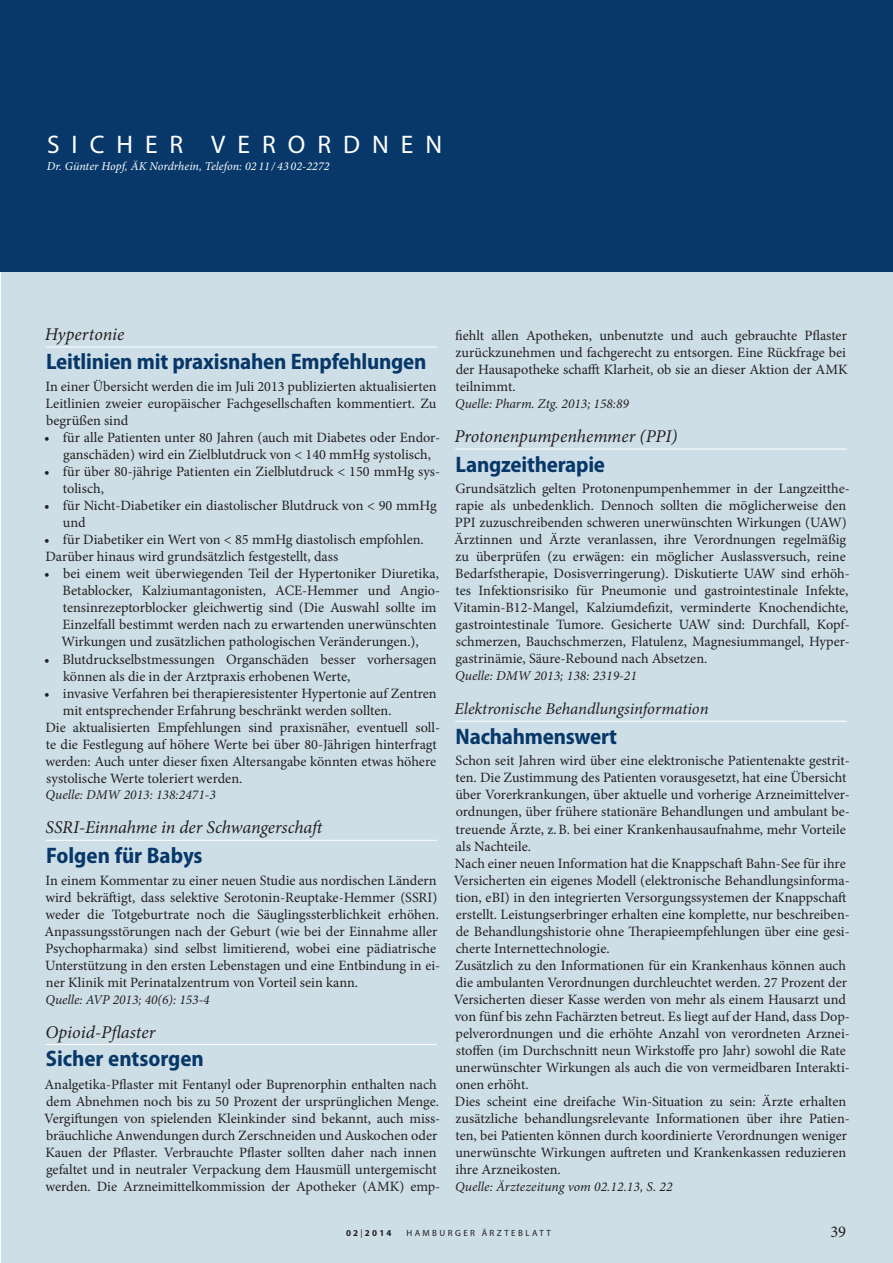
<style>
.page{position:relative;width:893px;height:1263px;background:#fff}
.page>*{position:absolute;margin:0;border:0;box-sizing:border-box;transform-origin:0 0}
.t1{font:25.5px "Myriad Pro Regular OV TJNKFA";letter-spacing:.47em;color:#fff}
.t2{font:22.5px "Myriad Pro Bold Semi Cn OV IKNKFA";letter-spacing:-.01em;color:#073869}
.t3{font:italic 18px "Minion Pro";letter-spacing:-.005em;color:#231f20}
.t4{font:italic 16.5px "Minion Pro";letter-spacing:-.005em;color:#231f20}
.t5{font:16.5px "Minion Pro";color:#231f20}
.t6{font:14.25px/17px "Minion Pro";color:#231f20}
.t7{font:italic 13.5px "Minion Pro";color:#231f20}
.t8{font:italic 12px "Minion Pro";color:#fff}
.t9{font:9px "Myriad Pro Regular OV TJNKFA";letter-spacing:.27em;color:#231f20}
.t10{font:9px "Myriad Pro Bold OV RJNKFA";letter-spacing:.25em;color:#231f20}
.s1{font-family:"Myriad Pro Regular OV TJNKFA"}
</style>
<div class="page">
<div style="left:1px;top:225px;width:892px;height:1038px;background:#cddee7"></div>
<div style="left:0;top:0;width:893px;height:272px;background:#073869"></div>
<hr style="left:46px;top:347px;width:391px;height:1px;background:#fff">
<hr style="left:46px;top:840px;width:391px;height:1px;background:#fff">
<hr style="left:46px;top:1044px;width:391px;height:1px;background:#fff">
<hr style="left:455px;top:449px;width:391px;height:1px;background:#fff">
<hr style="left:455px;top:721px;width:391px;height:1px;background:#fff">
<h1 class="t1" style="left:47px;top:129px;width:397px">SICHER VERORDNEN</h1>
<p class="t8" style="left:47px;top:159px;width:284px">Dr. Günter Hopf, ÄK Nordrhein, Telefon: 02 11 / 43 02-2272</p>
<p class="t3" style="left:45px;top:323px;width:81px">Hypertonie</p>
<h2 class="t2" style="left:46px;top:348px;width:382px">Leitlinien mit praxisnahen Empfehlungen</h2>
<p class="t6" style="left:45px;top:378px;width:393px;text-align:justify">In einer Übersicht werden die im Juli 2013 publizierten aktualisierten Leitlinien zweier europäischer Fachgesellschaften kommentiert. Zu begrüßen sind</p>
<p class="t6" style="left:63px;top:429px;width:379px;text-indent:-19px">• für alle Patienten unter 80 Jahren (auch mit Diabetes oder Endor&shy;ganschäden) wird ein Zielblutdruck von &lt; 140 mmHg systolisch,</p>
<p class="t6" style="left:63px;top:463px;width:379px;text-indent:-19px">• für über 80-jährige Patienten ein Zielblutdruck &lt; 150 mmHg sys&shy;tolisch,</p>
<p class="t6" style="left:63px;top:497px;width:375px;text-indent:-19px">• für Nicht-Diabetiker ein diastolischer Blutdruck von &lt; 90 mmHg und</p>
<p class="t6" style="left:44px;top:531px;width:381px">• für Diabetiker ein Wert von &lt; 85 mmHg diastolisch empfohlen.<br>Darüber hinaus wird grundsätzlich festgestellt, dass</p>
<p class="t6" style="left:62px;top:565px;width:380px;text-indent:-17px">• bei einem weit überwiegenden Teil der Hypertoniker Diuretika, Betablocker, Kalziumantagonisten, ACE-Hemmer und Angio&shy;tensinrezeptorblocker gleichwertig sind (Die Auswahl sollte im Einzelfall bestimmt werden nach zu erwartenden unerwünschten Wirkungen und zusätzlichen pathologischen Veränderungen.),</p>
<p class="t6" style="left:63px;top:650px;width:375px;text-indent:-19px">• Blutdruckselbstmessungen Organschäden besser vorhersagen können als die in der Arztpraxis erhobenen Werte,</p>
<p class="t6" style="left:44px;top:684px;width:394px">• invasive Verfahren bei therapieresistenter Hypertonie auf Zentren</p>
<p class="t6" style="left:63px;top:701px;width:330px">mit entsprechender Erfahrung beschränkt werden sollten.</p>
<p class="t6" style="left:45px;top:718px;width:396px">Die aktualisierten Empfehlungen sind praxisnäher, eventuell soll-</p>
<p class="t6" style="left:46px;top:735px;width:392px">te die Festlegung auf höhere Werte bei über 80-Jährigen hinterfragt</p>
<p class="t6" style="left:45px;top:752px;width:392px">werden: Auch unter dieser fixen Altersangabe könnten etwas höhere</p>
<p class="t6" style="left:46px;top:769px;width:198px">systolische Werte toleriert werden.</p>
<p class="t7" style="left:46px;top:787px;width:172px">Quelle: DMW 2013: 138:2471-3</p>
<p class="t3" style="left:46px;top:817px;width:281px">SSRI-Einnahme in der Schwangerschaft</p>
<h2 class="t2" style="left:46px;top:842px;width:158px">Folgen für Babys</h2>
<p class="t6" style="left:44px;top:871px;width:397px">In einem Kommentar zu einer neuen Studie aus nordischen Ländern wird bekräftigt, dass selektive Serotonin-Reuptake-Hemmer (SSRI) weder die Totgeburtrate noch die Säuglingssterblichkeit erhöhen.<br>Anpassungsstörungen nach der Geburt (wie bei der Einnahme aller Psychopharmaka) sind selbst limitierend, wobei eine pädiatrische Unterstützung in den ersten Lebenstagen und eine Entbindung in ei&shy;ner Klinik mit Perinatalzentrum von Vorteil sein kann.</p>
<p class="t7" style="left:46px;top:991px;width:166px">Quelle: AVP 2013; 40(6): 153-4</p>
<p class="t3" style="left:45px;top:1021px;width:112px">Opioid-Pflaster</p>
<h2 class="t2" style="left:46px;top:1045px;width:160px">Sicher entsorgen</h2>
<p class="t6" style="left:44px;top:1075px;width:398px">Analgetika-Pflaster mit Fentanyl oder Buprenorphin enthalten nach dem Abnehmen noch bis zu 50 Prozent der ursprünglichen Menge.<br>Vergiftungen von spielenden Kleinkinder sind bekannt, auch miss&shy;bräuchliche Anwendungen durch Zerschneiden und Auskochen oder Kauen der Pflaster. Verbrauchte Pflaster sollten daher nach innen gefaltet und in neutraler Verpackung dem Hausmüll untergemischt werden. Die Arzneimittelkommission der Apotheker (AMK) emp-</p>
<p class="t6" style="left:455px;top:327px;width:394px;text-align:justify">fiehlt allen Apotheken, unbenutzte und auch gebrauchte Pflaster zurückzunehmen und fachgerecht zu entsorgen. Eine Rückfrage bei der Hausapotheke schafft Klarheit, ob sie an dieser Aktion der AMK teilnimmt.</p>
<p class="t7" style="left:455px;top:396px;width:175px">Quelle: Pharm. Ztg. 2013; 158:89</p>
<p class="t3" style="left:455px;top:425px;width:224px">Protonenpumpenhemmer (PPI)</p>
<h2 class="t2" style="left:456px;top:451px;width:151px">Langzeitherapie</h2>
<p class="t6" style="left:454px;top:480px;width:398px">Grundsätzlich gelten Protonenpumpenhemmer in der Langzeitthe&shy;rapie als unbedenklich. Dennoch sollten die möglicherweise den PPI zuzuschreibenden schweren unerwünschten Wirkungen (UAW)<br>Ärztinnen und Ärzte veranlassen, ihre Verordnungen regelmäßig zu überprüfen (zu erwägen: ein möglicher Auslassversuch, reine Bedarfstherapie, Dosisverringerung). Diskutierte UAW sind erhöh&shy;tes Infektionsrisiko für Pneumonie und gastrointestinale Infekte, Vitamin-B12-Mangel, Kalziumdefizit, verminderte Knochendichte, gastrointestinale Tumore. Gesicherte UAW sind: Durchfall, Kopf&shy;schmerzen, Bauchschmerzen, Flatulenz, Magnesiummangel, Hyper&shy;gastrinämie, Säure-Rebound nach Absetzen.</p>
<p class="t7" style="left:455px;top:668px;width:183px">Quelle: DMW 2013; 138: 2319-21</p>
<p class="t4" style="left:454px;top:699px;width:256px">Elektronische Behandlungsinformation</p>
<h2 class="t2" style="left:456px;top:723px;width:163px">Nachahmenswert</h2>
<p class="t6" style="left:454px;top:752px;width:398px">Schon seit Jahren wird über eine elektronische Patientenakte gestrit&shy;ten. Die Zustimmung des Patienten vorausgesetzt, hat eine Übersicht über Vorerkrankungen, über aktuelle und vorherige Arzneimittelver&shy;ordnungen, über frühere stationäre Behandlungen und ambulant be&shy;treuende Ärzte, z. B. bei einer Krankenhausaufnahme, mehr Vorteile als Nachteile.<br>Nach einer neuen Information hat die Knappschaft Bahn-See für ihre Versicherten ein eigenes Modell (elektronische Behandlungsinforma&shy;tion, eBI) in den integrierten Versorgungssystemen der Knappschaft erstellt. Leistungserbringer erhalten eine komplette, nur beschreiben&shy;de Behandlungshistorie ohne Therapieempfehlungen über eine gesi&shy;cherte Internettechnologie.<br>Zusätzlich zu den Informationen für ein Krankenhaus können auch die ambulanten Verordnungen durchleuchtet werden. 27 Prozent der Versicherten dieser Kasse werden von mehr als einem Hausarzt und von fünf bis zehn Fachärzten betreut. Es liegt auf der Hand, dass Dop&shy;pelverordnungen und die erhöhte Anzahl von verordneten Arznei&shy;stoffen (im Durchschnitt neun Wirkstoffe pro Jahr) sowohl die Rate unerwünschter Wirkungen als auch die von vermeidbaren Interakti&shy;onen erhöht.<br>Dies scheint eine dreifache Win-Situation zu sein: Ärzte erhalten zusätzliche behandlungsrelevante Informationen über ihre Patien&shy;ten, bei Patienten können durch koordinierte Verordnungen weniger unerwünschte Wirkungen auftreten und Krankenkassen reduzieren ihre Arzneikosten.</p>
<p class="t7" style="left:455px;top:1178px;width:219px">Quelle: Ärztezeitung vom 02.12.13, S. 22</p>
<p class="t10" style="left:346px;top:1227px;width:47px">02<span class="s1">|</span>2014</p>
<p class="t9" style="left:406px;top:1227px;width:146px">HAMBURGER ÄRZTEBLATT</p>
<p class="t5" style="left:830px;top:1221px;width:17px">39</p>
</div>
